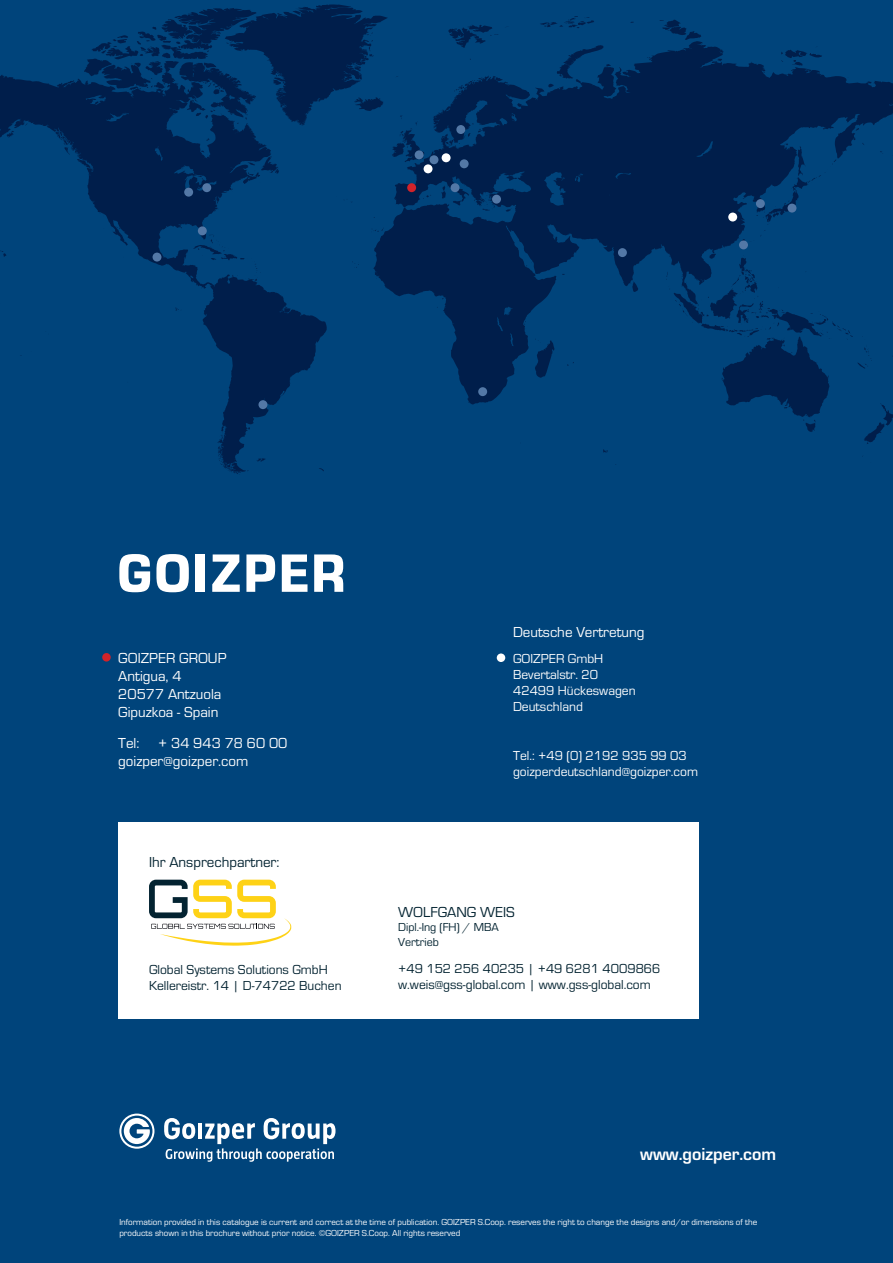
<style>
.page{position:relative;width:893px;height:1263px;background:#00447b}
.page>*{position:absolute;margin:0;border:0;box-sizing:border-box;transform-origin:0 0}
.t1{font:700 18px "Eurostile";color:#fff}
.t2{font:15px/18px "Eurostile";color:#fff}
.t3{font:15px "Eurostile";color:#032331}
.t4{font:13.5px/16.2px "Eurostile";color:#032331}
.t5{font:13.5px/16.2px "Eurostile";color:#fff}
.t6{font:12px/14.4px "Eurostile";color:#032331}
.t7{font:9px/10.8px "Eurostile";color:#fff}
</style>
<div class="page">
<svg style="left:0;top:4px;width:893px;height:470px"></svg>
<div style="left:407px;top:183px;width:9px;height:9px;background:#d1232a;border-radius:50%"></div>
<div style="left:424px;top:164px;width:8px;height:9px;background:#fff;border-radius:50%"></div>
<div style="left:728px;top:213px;width:9px;height:8px;background:#fff;border-radius:50%"></div>
<div style="left:415px;top:150px;width:9px;height:9px;background:#5378a6;border-radius:50%"></div>
<div style="left:430px;top:155px;width:8px;height:9px;background:#5378a6;border-radius:50%"></div>
<div style="left:451px;top:183px;width:8px;height:9px;background:#5378a6;border-radius:50%"></div>
<div style="left:460px;top:159px;width:9px;height:9px;background:#5378a6;border-radius:50%"></div>
<div style="left:492px;top:195px;width:9px;height:9px;background:#5378a6;border-radius:50%"></div>
<div style="left:442px;top:153px;width:9px;height:9px;background:#fff;border-radius:50%"></div>
<div style="left:456px;top:125px;width:9px;height:9px;background:#5378a6;border-radius:50%"></div>
<div style="left:618px;top:248px;width:9px;height:9px;background:#5378a6;border-radius:50%"></div>
<div style="left:756px;top:199px;width:9px;height:9px;background:#5378a6;border-radius:50%"></div>
<div style="left:739px;top:240px;width:9px;height:9px;background:#5378a6;border-radius:50%"></div>
<div style="left:787px;top:204px;width:9px;height:9px;background:#5378a6;border-radius:50%"></div>
<div style="left:478px;top:387px;width:9px;height:9px;background:#5378a6;border-radius:50%"></div>
<div style="left:258px;top:400px;width:9px;height:9px;background:#5378a6;border-radius:50%"></div>
<div style="left:153px;top:253px;width:8px;height:9px;background:#5378a6;border-radius:50%"></div>
<div style="left:202px;top:183px;width:9px;height:9px;background:#5378a6;border-radius:50%"></div>
<div style="left:198px;top:226px;width:9px;height:9px;background:#5378a6;border-radius:50%"></div>
<div style="left:184px;top:188px;width:9px;height:9px;background:#5378a6;border-radius:50%"></div>
<svg style="left:119px;top:1113px;width:35px;height:36px"></svg>
<svg style="left:164px;top:1118px;width:172px;height:44px"></svg>
<div style="left:102px;top:653px;width:9px;height:8px;background:#d1232a;border-radius:50%"></div>
<div style="left:497px;top:653px;width:8px;height:9px;background:#fff;border-radius:50%"></div>
<svg style="left:119px;top:554px;width:31px;height:38px"></svg>
<svg style="left:156px;top:554px;width:33px;height:38px"></svg>
<div style="left:196px;top:554px;width:9px;height:38px;background:#fff"></div>
<svg style="left:212px;top:554px;width:28px;height:38px"></svg>
<svg style="left:246px;top:554px;width:29px;height:38px"></svg>
<svg style="left:282px;top:554px;width:25px;height:38px"></svg>
<svg style="left:314px;top:554px;width:29px;height:38px"></svg>
<div style="left:118px;top:822px;width:581px;height:196px;background:#fff"></div>
<svg style="left:149px;top:880px;width:142px;height:66px"></svg>
<h2 class="t2" style="left:118px;top:648px;width:110px">GOIZPER GROUP<br>Antigua, 4<br>20577 Antzuola<br>Gipuzkoa - Spain</h2>
<h2 class="t2" style="left:118px;top:733px;width:23px">Tel:</h2>
<h2 class="t2" style="left:118px;top:733px;width:171px;text-indent:40px">+ 34 943 78 60 00 goizper@goizper.com</h2>
<h2 class="t3" style="left:149px;top:851px;width:132px">Ihr Ansprechpartner:</h2>
<h3 class="t4" style="left:149px;top:961px;width:194px">Global Systems Solutions GmbH<br>Kellereistr. 14 | D-74722 Buchen</h3>
<h2 class="t2" style="left:513px;top:622px;width:133px">Deutsche Vertretung</h2>
<h3 class="t5" style="left:513px;top:649px;width:124px">GOIZPER GmbH<br>Bevertalstr. 20<br>42499 Hückeswagen<br>Deutschland</h3>
<h3 class="t5" style="left:513px;top:747px;width:186px">Tel.: +49 (0) 2192 935 99 03 goizperdeutschland@goizper.com</h3>
<h2 class="t3" style="left:398px;top:902px;width:118px">WOLFGANG WEIS</h2>
<h3 class="t6" style="left:398px;top:920px;width:102px">Dipl.-Ing (FH) / MBA<br>Vertrieb</h3>
<h3 class="t4" style="left:398px;top:959px;width:264px">+49 152 256 40235 | +49 6281 4009866 w.weis@gss-global.com | www.gss-global.com</h3>
<h1 class="t1" style="left:640px;top:1141px;width:137px">www.goizper.com</h1>
<p class="t7" style="left:119px;top:1216px;width:639px">Information provided in this catalogue is current and correct at the time of publication. GOIZPER S.Coop. reserves the right to change the designs and/or dimensions of the products shown in this brochure without prior notice. ©GOIZPER S.Coop. All rights reserved</p>
</div>
